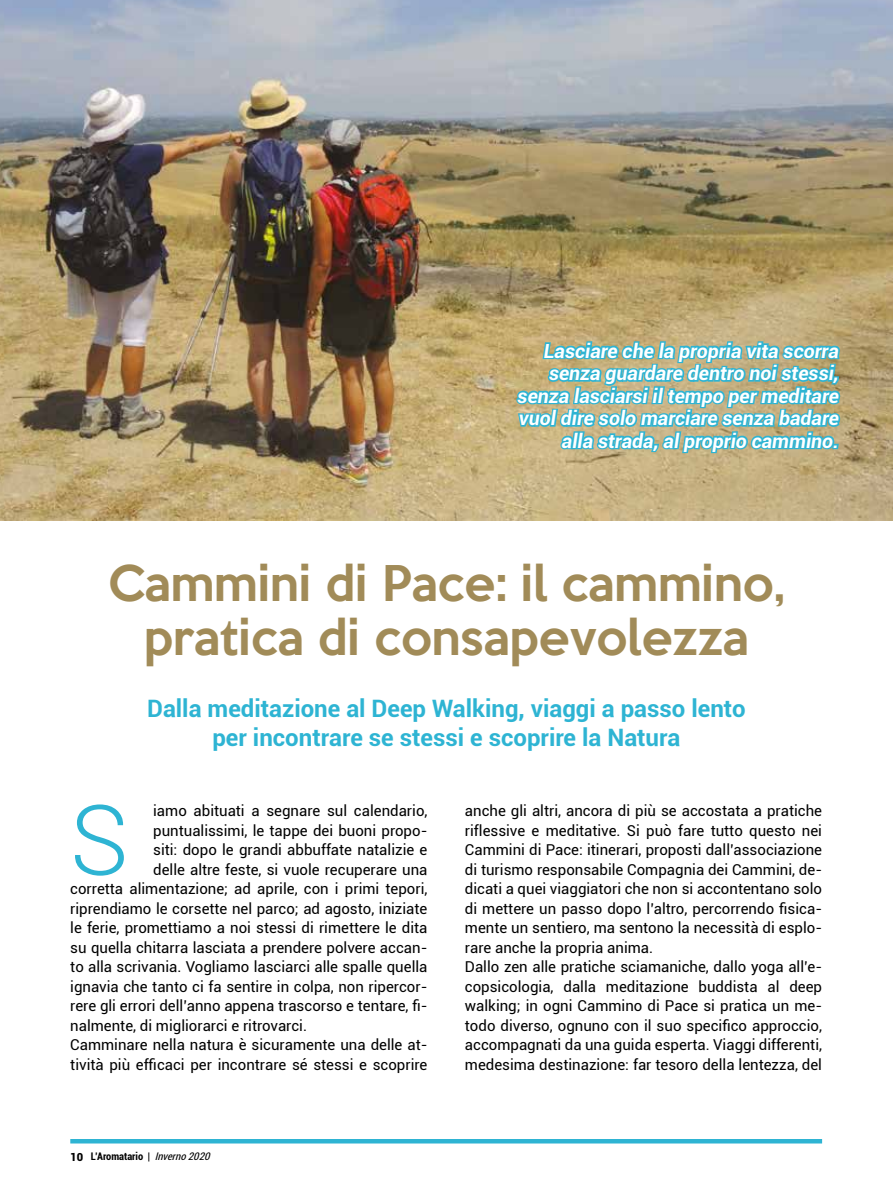
<style>
.page{position:relative;width:893px;height:1191px;background:#fff}
.page>*{position:absolute;margin:0;border:0;box-sizing:border-box;transform-origin:0 0}
.t1{font:300 97.35px "Roboto";color:#2eb4d3}
.t2{font:500 45px/54px "Keep Calm";color:#a18b58;text-align:center}
.t3{font:700 24px/28.8px "Roboto";color:#2eb4d3;text-align:center}
.t4{font:italic 700 19.5px/22.5px "Roboto";color:#fff;text-align:right}
.t5{font:15px/19.5px "Roboto";color:#000}
.t6{font:700 condensed 10.5px "Roboto";color:#000}
.s1{font-weight:900;font-stretch:normal;font-size:11.1px}
.s2{font-weight:400}
.s3{font-weight:400;font-style:italic}
</style>
<div class="page">
<img style="left:0;top:0;width:893px;height:520px">
<hr style="left:70px;top:1139px;width:752px;height:4px;background:#2eb4d3">
<svg style="left:515px;top:296px;width:327px;height:189px;background:#96af97"></svg>
<h3 class="t4" style="left:518px;top:339px;width:323px">Lasciare che la propria vita scorra senza guardare dentro noi stessi, senza lasciarsi il tempo per meditare vuol dire solo marciare senza badare alla strada, al proprio cammino.</h3>
<h2 class="t2" style="left:108px;top:552px;width:678px">Cammini di Pace: il cammino, pratica di consapevolezza</h2>
<h3 class="t3" style="left:147px;top:693px;width:600px">Dalla meditazione al Deep Walking, viaggi a passo lento per incontrare se stessi e scoprire la Natura</h3>
<h1 class="t1" style="left:70px;top:772px;width:60px">S</h1>
<p class="t5" style="left:153px;top:800px;width:276px">iamo abituati a segnare sul calendario,</p>
<p class="t5" style="left:153px;top:820px;width:276px">puntualissimi, le tappe dei buoni propo-</p>
<p class="t5" style="left:153px;top:839px;width:276px">siti: dopo le grandi abbuffate natalizie e</p>
<p class="t5" style="left:153px;top:859px;width:276px">delle altre feste, si vuole recuperare una</p>
<p class="t5" style="left:70px;top:878px;width:359px">corretta alimentazione; ad aprile, con i primi tepori,</p>
<p class="t5" style="left:70px;top:898px;width:359px">riprendiamo le corsette nel parco; ad agosto, iniziate</p>
<p class="t5" style="left:70px;top:917px;width:359px">le ferie, promettiamo a noi stessi di rimettere le dita</p>
<p class="t5" style="left:70px;top:937px;width:359px">su quella chitarra lasciata a prendere polvere accan-</p>
<p class="t5" style="left:70px;top:956px;width:359px">to alla scrivania. Vogliamo lasciarci alle spalle quella</p>
<p class="t5" style="left:70px;top:976px;width:359px">ignavia che tanto ci fa sentire in colpa, non ripercor-</p>
<p class="t5" style="left:70px;top:995px;width:359px">rere gli errori dell’anno appena trascorso e tentare, fi-</p>
<p class="t5" style="left:70px;top:1015px;width:238px">nalmente, di migliorarci e ritrovarci.</p>
<p class="t5" style="left:70px;top:1034px;width:359px">Camminare nella natura è sicuramente una delle at-</p>
<p class="t5" style="left:70px;top:1054px;width:359px">tività più efficaci per incontrare sé stessi e scoprire</p>
<p class="t6" style="left:70px;top:1149px;width:144px"><span class="s1">10</span> L’Aromatario <span class="s2">|</span> <span class="s3">Inverno2020</span></p>
<p class="t5" style="left:465px;top:800px;width:359px">anche gli altri, ancora di più se accostata a pratiche riflessive e meditative. Si può fare tutto questo nei Cammini di Pace: itinerari, proposti dall’associazione di turismo responsabile Compagnia dei Cammini, de&shy;dicati a quei viaggiatori che non si accontentano solo di mettere un passo dopo l’altro, percorrendo fisica&shy;mente un sentiero, ma sentono la necessità di esplo&shy;rare anche la propria anima.<br>Dallo zen alle pratiche sciamaniche, dallo yoga all’e&shy;copsicologia, dalla meditazione buddista al deep walking; in ogni Cammino di Pace si pratica un me&shy;todo diverso, ognuno con il suo specifico approccio, accompagnati da una guida esperta. Viaggi differenti, medesima destinazione: far tesoro della lentezza, del</p>
</div>
